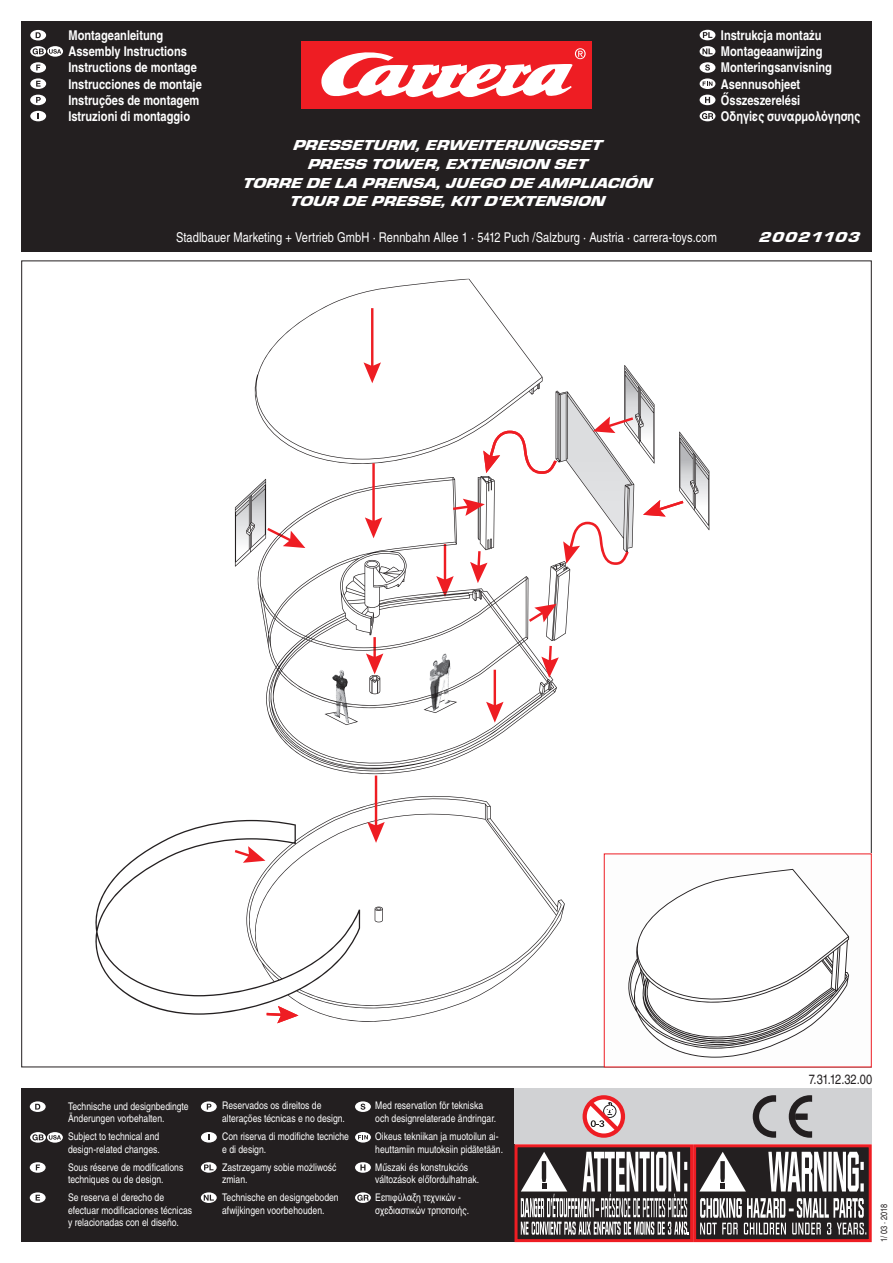
<style>
.page{position:relative;width:893px;height:1263px;background:#fff}
.page>*{position:absolute;margin:0;border:0;box-sizing:border-box;transform-origin:0 0}
.t1{font:italic 900 15px/18.8px "Eurostile T";color:#fff;text-align:center;scale:1.25 1}
.t2{font:13.5px/16.2px "Nimbus San LOT Bol Con";color:#fff}
.t3{font:13.5px "Nimbus San LOT Reg Con";letter-spacing:.005em;color:#fff}
.t4{font:13.5px "Nimbus San LOT Reg Con";letter-spacing:-.02em;color:#231f20}
.t5{font:10.5px/12.6px "Nimbus San LOT Reg Con";color:#fff}
.t6{font:9px "Nimbus San LOT Reg Con";letter-spacing:-.015em;color:#231f20}
</style>
<div class="page">
<div style="left:21px;top:1089px;width:494px;height:153px;background:#231f20"></div>
<div style="left:514px;top:1089px;width:358px;height:55px;background:#d1d2d4"></div>
<svg style="left:355px;top:1101px;width:16px;height:11px"></svg>
<svg style="left:360px;top:1104px;width:5px;height:6px"></svg>
<svg style="left:30px;top:1192px;width:16px;height:11px"></svg>
<svg style="left:36px;top:1195px;width:4px;height:5px"></svg>
<svg style="left:201px;top:1101px;width:16px;height:11px"></svg>
<svg style="left:207px;top:1104px;width:4px;height:5px"></svg>
<div style="left:201px;top:1132px;width:16px;height:10px;background:#fff;border-radius:50%"></div>
<svg style="left:208px;top:1134px;width:2px;height:6px"></svg>
<svg style="left:30px;top:1162px;width:16px;height:11px"></svg>
<svg style="left:36px;top:1164px;width:4px;height:6px"></svg>
<svg style="left:30px;top:1101px;width:16px;height:11px"></svg>
<svg style="left:35px;top:1104px;width:5px;height:5px"></svg>
<svg style="left:30px;top:1132px;width:16px;height:11px"></svg>
<svg style="left:47px;top:1132px;width:16px;height:11px"></svg>
<svg style="left:32px;top:1134px;width:29px;height:6px"></svg>
<svg style="left:355px;top:1192px;width:16px;height:11px"></svg>
<svg style="left:357px;top:1194px;width:12px;height:7px"></svg>
<svg style="left:355px;top:1132px;width:16px;height:10px"></svg>
<svg style="left:358px;top:1135px;width:10px;height:4px"></svg>
<svg style="left:201px;top:1192px;width:16px;height:11px"></svg>
<svg style="left:204px;top:1195px;width:10px;height:5px"></svg>
<svg style="left:201px;top:1162px;width:16px;height:11px"></svg>
<svg style="left:204px;top:1164px;width:9px;height:6px"></svg>
<div style="left:516px;top:1146px;width:176px;height:94px;background:#231f20"></div>
<div style="left:514px;top:1144px;width:179px;height:98px;border:3px solid #ee1d23"></div>
<svg style="left:521px;top:1152px;width:168px;height:83px"></svg>
<div style="left:695px;top:1146px;width:175px;height:94px;background:#231f20"></div>
<div style="left:693px;top:1144px;width:179px;height:98px;border:3px solid #ee1d23"></div>
<svg style="left:700px;top:1198px;width:166px;height:36px"></svg>
<svg style="left:699px;top:1152px;width:47px;height:39px"></svg>
<svg style="left:768px;top:1152px;width:96px;height:39px"></svg>
<div style="left:21px;top:21px;width:851px;height:231px;background:#231f20"></div>
<svg style="left:30px;top:30px;width:16px;height:10px"></svg>
<svg style="left:36px;top:32px;width:5px;height:6px"></svg>
<svg style="left:30px;top:62px;width:16px;height:11px"></svg>
<svg style="left:36px;top:65px;width:4px;height:5px"></svg>
<div style="left:30px;top:95px;width:16px;height:10px;background:#fff;border-radius:50%"></div>
<svg style="left:36px;top:97px;width:5px;height:6px"></svg>
<svg style="left:30px;top:78px;width:16px;height:11px"></svg>
<svg style="left:36px;top:81px;width:5px;height:6px"></svg>
<svg style="left:30px;top:46px;width:16px;height:11px"></svg>
<svg style="left:47px;top:46px;width:16px;height:11px"></svg>
<svg style="left:33px;top:48px;width:28px;height:6px"></svg>
<svg style="left:30px;top:111px;width:16px;height:10px"></svg>
<svg style="left:700px;top:111px;width:15px;height:10px"></svg>
<svg style="left:702px;top:113px;width:11px;height:6px"></svg>
<div style="left:700px;top:62px;width:15px;height:11px;background:#fff;border-radius:50%"></div>
<svg style="left:705px;top:64px;width:5px;height:7px"></svg>
<svg style="left:700px;top:46px;width:15px;height:11px"></svg>
<svg style="left:702px;top:48px;width:11px;height:6px"></svg>
<svg style="left:700px;top:30px;width:15px;height:10px"></svg>
<svg style="left:703px;top:32px;width:9px;height:6px"></svg>
<svg style="left:700px;top:78px;width:15px;height:11px"></svg>
<svg style="left:703px;top:82px;width:9px;height:4px"></svg>
<div style="left:301px;top:42px;width:290px;height:67px;background:#ee1d23"></div>
<svg style="left:575px;top:48px;width:11px;height:11px"></svg>
<svg style="left:576px;top:49px;width:8px;height:9px"></svg>
<svg style="left:321px;top:52px;width:251px;height:46px"></svg>
<svg style="left:578px;top:51px;width:5px;height:6px"></svg>
<svg style="left:257px;top:478px;width:258px;height:297px"></svg>
<svg style="left:366px;top:637px;width:17px;height:57px"></svg>
<svg style="left:95px;top:795px;width:464px;height:229px"></svg>
<svg style="left:375px;top:907px;width:8px;height:15px"></svg>
<svg style="left:254px;top:279px;width:280px;height:185px"></svg>
<svg style="left:235px;top:479px;width:70px;height:88px"></svg>
<svg style="left:367px;top:775px;width:18px;height:68px"></svg>
<svg style="left:235px;top:846px;width:30px;height:17px"></svg>
<svg style="left:256px;top:987px;width:42px;height:36px"></svg>
<svg style="left:365px;top:463px;width:17px;height:75px"></svg>
<svg style="left:364px;top:308px;width:17px;height:75px"></svg>
<svg style="left:424px;top:365px;width:285px;height:358px"></svg>
<svg style="left:559px;top:853px;width:290px;height:285px"></svg>
<svg style="left:355px;top:1162px;width:16px;height:11px"></svg>
<svg style="left:360px;top:1164px;width:5px;height:6px"></svg>
<div style="left:700px;top:95px;width:15px;height:10px;background:#fff;border-radius:50%"></div>
<svg style="left:705px;top:97px;width:5px;height:6px"></svg>
<p class="t2" style="left:68px;top:27px;width:135px">Montageanleitung<br>Assembly Instructions<br>Instructions de montage<br>Instrucciones de montaje<br>Instruções de montagem<br>Istruzioni di montaggio</p>
<p class="t2" style="left:721px;top:27px;width:141px">Instrukcja montażu<br>Montageaanwijzing<br>Monteringsanvisning<br>Asennusohjeet<br>Ősszeszerelési<br>Οδηγίες συναρμολόγησης</p>
<h1 class="t1" style="left:242px;top:136px;width:334px">PRESSETURM,ERWEITERUNGSSET<br>PRESS TOWER,EXTENSION SET<br>TORREDELA PRENSA,JUEGO DEAMPLIACIÓN<br>TOUR DEPRESSE,KITD'EXTENSION</h1>
<p class="t3" style="left:176px;top:229px;width:542px">Stadlbauer Marketing + Vertrieb GmbH · Rennbahn Allee 1 · 5412 Puch /Salzburg · Austria · carrera-toys.com</p>
<h1 class="t1" style="left:758px;top:228px;width:87px">20021103</h1>
<p class="t5" style="left:68px;top:1100px;width:122px">Technische und designbedingte<br>Änderungen vorbehalten.</p>
<p class="t5" style="left:68px;top:1130px;width:93px">Subject to technical and design-related changes.</p>
<p class="t5" style="left:68px;top:1161px;width:117px">Sous réserve de modifications techniques ou de design.</p>
<p class="t5" style="left:68px;top:1191px;width:126px">Se reserva el derecho de efectuar modificaciones técnicas y relacionadas con el diseño.</p>
<p class="t5" style="left:222px;top:1100px;width:124px">Reservados os direitos de alterações técnicas e no design.</p>
<p class="t5" style="left:222px;top:1130px;width:128px">Con riserva di modifiche tecniche e di design.</p>
<p class="t5" style="left:222px;top:1161px;width:116px">Zastrzegamy sobie możliwość zmian.</p>
<p class="t5" style="left:222px;top:1191px;width:118px">Technische en designgeboden afwijkingen voorbehouden.</p>
<p class="t5" style="left:375px;top:1100px;width:122px">Med reservation för tekniska och designrelaterade ändringar.</p>
<p class="t5" style="left:375px;top:1130px;width:129px">Oikeus tekniikan ja muotoilun ai&shy;heuttamiin muutoksiin pidätetään.</p>
<p class="t5" style="left:375px;top:1161px;width:105px">Műszaki és konstrukciós változások előfordulhatnak.</p>
<p class="t5" style="left:375px;top:1191px;width:95px">Eεπιϕύλαξη τεχνικών - σχεδιαστικών τρποποιής.</p>
<p class="t4" style="left:809px;top:1071px;width:65px">7.31.12.32.00</p>
<p class="t6" style="left:879px;top:1242px;width:39px;rotate:-90deg">1/03 · 2018</p>
</div>
